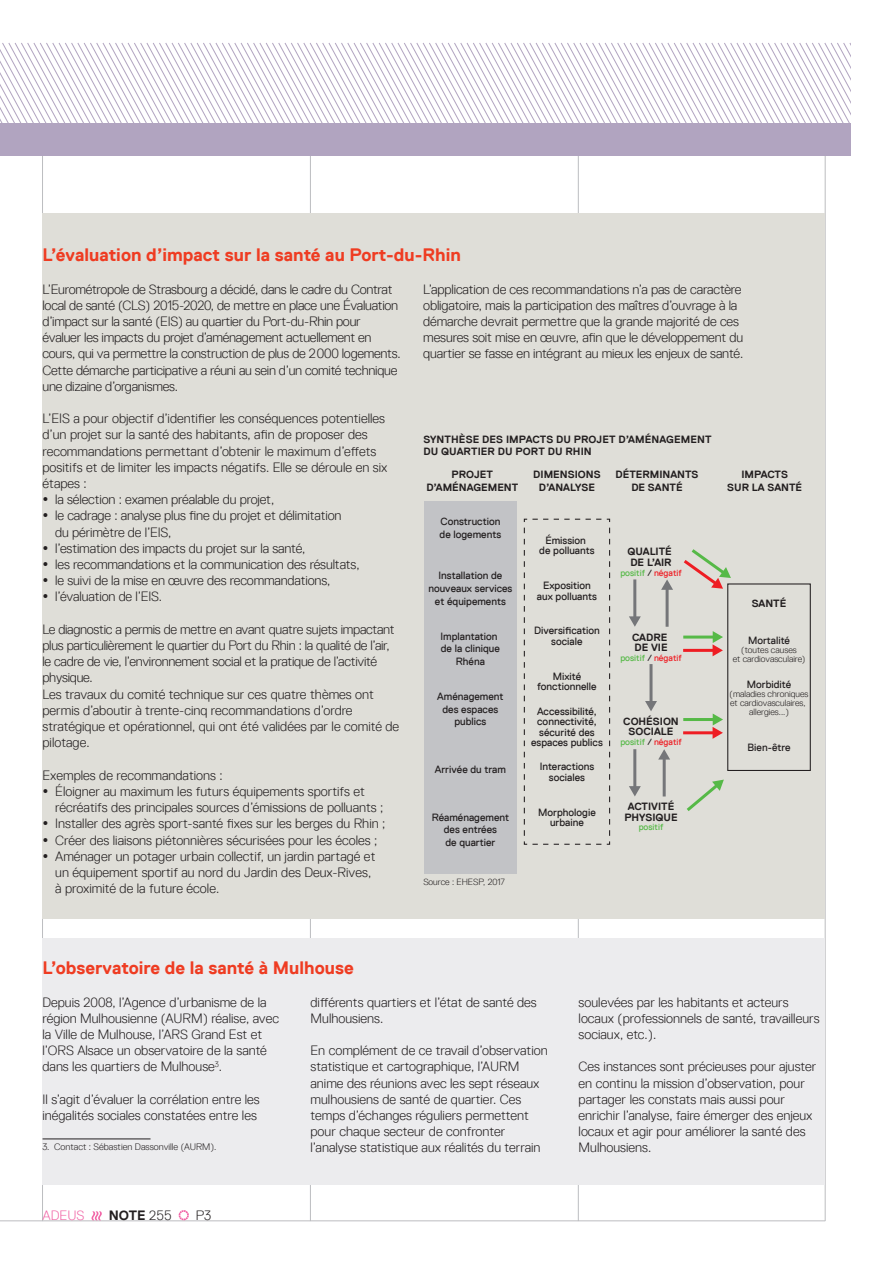
<style>
.page{position:relative;width:893px;height:1263px;background:#fff}
.page>*{position:absolute;margin:0;border:0;box-sizing:border-box;transform-origin:0 0}
.t1{font:700 18px "Replica";color:#ef3c22}
.t2{font:300 13.5px/16.2px "Replica";color:#231f20}
.t3{font:300 13.5px/16.2px "Replica";letter-spacing:-.02em;color:#231f20}
.t4{font:700 13.5px "Replica";color:#231f20}
.t5{font:300 13.5px "Replica";color:#f166a7}
.t6{font:10.5px/12.6px "Replica";color:#231f20;text-align:center}
.t7{font:700 10.5px/12.6px "Replica";color:#231f20;text-align:center}
.t8{font:300 9.45px "Replica";color:#231f20}
.t9{font:300 9px/9px "Replica";color:#231f20;text-align:center}
.t10{font:9px "Replica";color:#56b947}
.s1{color:#231f20}
.s2{color:#ee1d23}
.s3{font-weight:300}
</style>
<div class="page">
<hr style="left:0;top:1220px;width:825px;height:1px;background:#bcbdc0">
<hr style="left:825px;top:155px;width:1px;height:1066px;background:#bcbdc0">
<hr style="left:42px;top:155px;width:1px;height:1066px;background:#bcbdc0">
<svg style="left:92px;top:1211px;width:10px;height:9px"></svg>
<svg style="left:179px;top:1210px;width:10px;height:10px"></svg>
<hr style="left:578px;top:155px;width:1px;height:1066px;background:#bcbdc0">
<hr style="left:310px;top:155px;width:1px;height:1066px;background:#bcbdc0">
<div style="left:0;top:122px;width:850px;height:33px;background:#b1a4c0"></div>
<svg style="left:0;top:43px;width:850px;height:80px"></svg>
<div style="left:43px;top:213px;width:782px;height:705px;background:#dfded8"></div>
<div style="left:43px;top:938px;width:782px;height:247px;background:#ececee"></div>
<hr style="left:43px;top:1138px;width:108px;height:1px;background:#231f20">
<div style="left:424px;top:501px;width:93px;height:373px;background:#c2c3c6"></div>
<svg style="left:523px;top:518px;width:88px;height:327px"></svg>
<div style="left:727px;top:583px;width:83px;height:188px;border:1px solid #231f20"></div>
<hr style="left:633px;top:579px;width:3px;height:39px;background:#757679">
<svg style="left:629px;top:616px;width:12px;height:11px"></svg>
<hr style="left:649px;top:664px;width:3px;height:39px;background:#757679">
<svg style="left:645px;top:701px;width:12px;height:10px"></svg>
<hr style="left:633px;top:749px;width:3px;height:39px;background:#757679">
<svg style="left:629px;top:786px;width:12px;height:10px"></svg>
<hr style="left:663px;top:758px;width:3px;height:38px;background:#757679">
<svg style="left:658px;top:749px;width:12px;height:10px"></svg>
<hr style="left:666px;top:588px;width:3px;height:39px;background:#757679">
<svg style="left:661px;top:579px;width:12px;height:11px"></svg>
<svg style="left:687px;top:780px;width:37px;height:31px"></svg>
<svg style="left:684px;top:549px;width:47px;height:40px"></svg>
<hr style="left:683px;top:649px;width:31px;height:3px;background:#ee1d23">
<svg style="left:683px;top:635px;width:30px;height:4px"></svg>
<svg style="left:713px;top:631px;width:10px;height:25px"></svg>
<hr style="left:683px;top:731px;width:31px;height:3px;background:#ee1d23">
<hr style="left:683px;top:718px;width:31px;height:3px;background:#56b947">
<svg style="left:713px;top:713px;width:10px;height:26px"></svg>
<h1 class="t1" style="left:43px;top:245px;width:420px">L’évaluation d’impact sur la santé au Port-du-Rhin</h1>
<p class="t3" style="left:43px;top:281px;width:360px">L’Eurométropole de Strasbourg a décidé, dans le cadre du Contrat local de santé (CLS) 2015-2020, de mettre en place une Évaluation d’impact sur la santé (EIS) au quartier du Port-du-Rhin pour évaluer les impacts du projet d’aménagement actuellement en cours, qui va permettre la construction de plus de 2 000 logements.<br>Cette démarche participative a réuni au sein d’un comité technique une dizaine d’organismes.</p>
<p class="t2" style="left:43px;top:411px;width:344px">L’EIS a pour objectif d’identifier les conséquences potentielles</p>
<p class="t2" style="left:43px;top:427px;width:327px">d’un projet sur la santé des habitants, afin de proposer des</p>
<p class="t2" style="left:43px;top:443px;width:335px">recommandations permettant d’obtenir le maximum d’effets</p>
<p class="t2" style="left:43px;top:459px;width:346px">positifs et de limiter les impacts négatifs. Elle se déroule en six</p>
<p class="t2" style="left:43px;top:475px;width:46px">étapes :</p>
<p class="t2" style="left:55px;top:492px;width:220px">la sélection : examen préalable du projet,</p>
<p class="t2" style="left:55px;top:508px;width:288px">le cadrage : analyse plus fine du projet et délimitation</p>
<p class="t2" style="left:55px;top:524px;width:118px">du périmètre de l’EIS,</p>
<p class="t2" style="left:55px;top:540px;width:252px">l’estimation des impacts du projet sur la santé,</p>
<p class="t2" style="left:55px;top:556px;width:306px">les recommandations et la communication des résultats,</p>
<p class="t2" style="left:55px;top:573px;width:277px">le suivi de la mise en œuvre des recommandations,</p>
<p class="t2" style="left:55px;top:589px;width:108px">l’évaluation de l’EIS.</p>
<p class="t3" style="left:42px;top:621px;width:358px">Le diagnostic a permis de mettre en avant quatre sujets impactant plus particulièrement le quartier du Port du Rhin : la qualité de l’air, le cadre de vie, l’environnement social et la pratique de l’activité physique.<br>Les travaux du comité technique sur ces quatre thèmes ont permis d’aboutir à trente-cinq recommandations d’ordre stratégique et opérationnel, qui ont été validées par le comité de pilotage.</p>
<p class="t2" style="left:55px;top:767px;width:332px;text-indent:-13px">Exemples de recommandations :<br>Éloigner au maximum les futurs équipements sportifs et récréatifs des principales sources d’émissions de polluants ; Installer des agrès sport-santé fixes sur les berges du Rhin ; Créer des liaisons piétonnières sécurisées pour les écoles ; Aménager un potager urbain collectif, un jardin partagé et un équipement sportif au nord du Jardin des Deux-Rives,<br>à proximité de la future école.</p>
<p class="t2" style="left:423px;top:281px;width:321px">L’application de ces recommandations n’a pas de caractère obligatoire, mais la participation des maîtres d’ouvrage à la démarche devrait permettre que la grande majorité de ces mesures soit mise en œuvre, afin que le développement du quartier se fasse en intégrant au mieux les enjeux de santé.</p>
<p class="t7" style="left:423px;top:433px;width:290px;text-align:left">SYNTHÈSE DES IMPACTS DU PROJET D’AMÉNAGEMENT<br>DU QUARTIER DU PORT DU RHIN</p>
<p class="t7" style="left:426px;top:468px;width:93px">PROJET<br>D’AMÉNAGEMENT</p>
<p class="t7" style="left:533px;top:468px;width:69px">DIMENSIONS<br>D’ANALYSE</p>
<p class="t7" style="left:615px;top:468px;width:85px">DÉTERMINANTS<br>DE SANTÉ</p>
<p class="t7" style="left:727px;top:468px;width:76px">IMPACTS<br>SUR LA SANTÉ</p>
<p class="t6" style="left:440px;top:515px;width:63px;text-align:left">Construction de logements</p>
<p class="t6" style="left:428px;top:569px;width:85px">Installation de nouveaux services et équipements</p>
<p class="t6" style="left:440px;top:630px;width:61px">Implantation de la clinique<br>Rhéna</p>
<p class="t6" style="left:437px;top:690px;width:68px">Aménagement des espaces publics</p>
<p class="t6" style="left:435px;top:763px;width:73px">Arrivée du tram</p>
<p class="t6" style="left:539px;top:535px;width:57px;line-height:10.5px">Émission<br>de polluants</p>
<p class="t6" style="left:537px;top:580px;width:62px;line-height:10.5px">Exposition aux polluants</p>
<p class="t6" style="left:534px;top:626px;width:67px;line-height:10.5px">Diversification sociale</p>
<p class="t6" style="left:537px;top:671px;width:61px;line-height:10.5px">Mixité fonctionnelle</p>
<p class="t6" style="left:531px;top:706px;width:73px;line-height:10.5px">Accessibilité, connectivité, sécurité des espaces publics</p>
<p class="t6" style="left:540px;top:761px;width:56px;line-height:10.5px">Interactions sociales</p>
<p class="t6" style="left:538px;top:807px;width:59px;line-height:10.5px">Morphologie urbaine</p>
<p class="t7" style="left:627px;top:547px;width:46px;line-height:10.5px;text-align:left">QUALITÉ<br>DE L’AIR</p>
<p class="t10" style="left:620px;top:568px;width:63px">positif <span class="s1">/</span> <span class="s2">négatif</span></p>
<p class="t7" style="left:752px;top:597px;width:36px">SANTÉ</p>
<p class="t6" style="left:748px;top:634px;width:44px">Mortalité</p>
<p class="t9" style="left:733px;top:645px;width:74px">(toutes causes<br>et cardiovasculaire)</p>
<p class="t6" style="left:747px;top:678px;width:46px">Morbidité</p>
<p class="t9" style="left:730px;top:689px;width:80px">(maladies chroniques et cardiovasculaires, allergies...)</p>
<p class="t6" style="left:748px;top:741px;width:44px">Bien-être</p>
<p class="t7" style="left:632px;top:632px;width:37px;line-height:10.5px;text-align:left">CADRE<br>DE VIE</p>
<p class="t10" style="left:620px;top:652px;width:63px">positif <span class="s1">/</span> <span class="s2">négatif</span></p>
<p class="t7" style="left:623px;top:716px;width:57px;line-height:10.5px">COHÉSION<br>SOCIALE</p>
<p class="t10" style="left:620px;top:737px;width:63px">positif <span class="s1">/</span> <span class="s2">négatif</span></p>
<p class="t7" style="left:624px;top:801px;width:55px;line-height:10.5px">ACTIVITÉ<br>PHYSIQUE</p>
<p class="t6" style="left:432px;top:810px;width:79px">Réaménagement des entrées<br>de quartier</p>
<p class="t10" style="left:639px;top:821px;width:26px">positif</p>
<p class="t9" style="left:423px;top:878px;width:83px">Source : EHESP, 2017</p>
<h1 class="t1" style="left:43px;top:958px;width:313px">L’observatoire de la santé à Mulhouse</h1>
<p class="t2" style="left:43px;top:994px;width:238px">Depuis 2008, l’Agence d’urbanisme de la région Mulhousienne (AURM) réalise, avec la Ville de Mulhouse, l’ARS Grand Est et l’ORS Alsace un observatoire de la santé dans les quartiers de Mulhouse<sup>3</sup>.</p>
<p class="t2" style="left:43px;top:1091px;width:219px">Il s’agit d’évaluer la corrélation entre les inégalités sociales constatées entre les</p>
<p class="t8" style="left:43px;top:1142px;width:175px">3. Contact : Sébastien Dassonville (AURM).</p>
<p class="t2" style="left:311px;top:994px;width:228px">différents quartiers et l’état de santé des<br>Mulhousiens.</p>
<p class="t2" style="left:311px;top:1042px;width:239px">En complément de ce travail d’observation statistique et cartographique, l’AURM anime des réunions avec les sept réseaux mulhousiens de santé de quartier. Ces temps d’échanges réguliers permettent pour chaque secteur de confronter l’analyse statistique aux réalités du terrain</p>
<p class="t5" style="left:43px;top:1208px;width:43px">ADEUS</p>
<p class="t4" style="left:109px;top:1208px;width:64px">NOTE <span class="s3">255</span></p>
<p class="t2" style="left:196px;top:1207px;width:17px">P3</p>
<p class="t2" style="left:579px;top:994px;width:242px">soulevées par les habitants et acteurs locaux (professionnels de santé, travailleurs sociaux, etc.).</p>
<p class="t2" style="left:579px;top:1059px;width:239px">Ces instances sont précieuses pour ajuster en continu la mission d’observation, pour partager les constats mais aussi pour enrichir l’analyse, faire émerger des enjeux locaux et agir pour améliorer la santé des Mulhousiens.</p>
</div>
